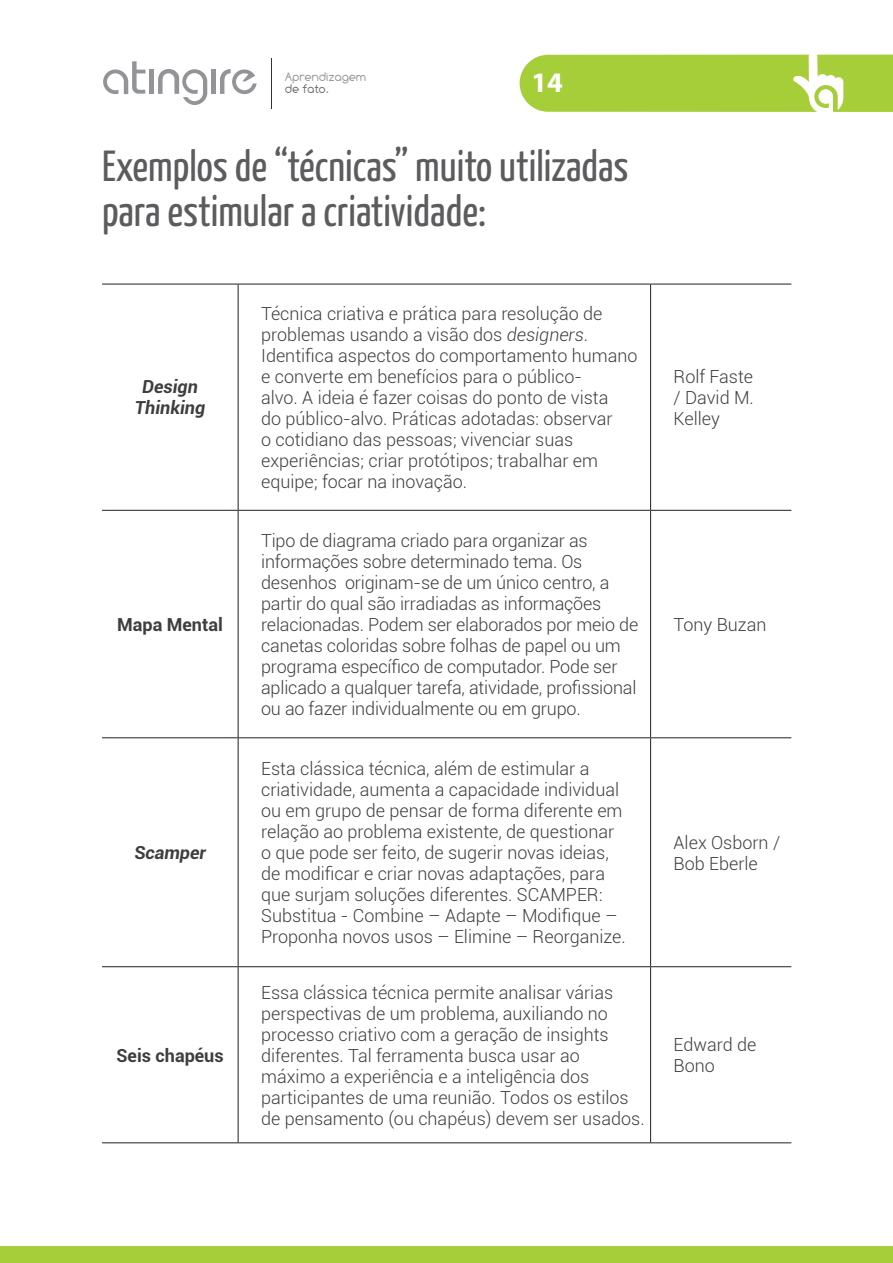
<style>
.page{position:relative;width:893px;height:1263px;background:#fff}
.page>*{position:absolute;margin:0;border:0;box-sizing:border-box;transform-origin:0 0}
.subtitulo{font:43.5px/45px "Yanone Kaffeesatz";color:#5c5c5f}
.t1{font:700 28.35px "Myriad Pro";color:#fff}
.tabelita{font:300 18px/21px "Roboto";color:#3e3e3f}
.corrido{font:italic 700 18px/21px "Roboto";color:#3e3e3f;text-align:center}
.corrido-2{font:700 18px "Roboto";color:#3e3e3f}
.t2{font:12.45px/12.3px "Comfortaa";letter-spacing:-.01em;color:#939598}
.s1{color:#6c6d70}
.s2{font-style:italic}
</style>
<div class="page">
<div style="left:0;top:1246px;width:893px;height:17px;background:#a6ce39"></div>
<div style="left:149px;top:70px;width:5px;height:24px;background:#929497"></div>
<svg style="left:103px;top:61px;width:43px;height:33px"></svg>
<svg style="left:220px;top:69px;width:37px;height:25px"></svg>
<div style="left:211px;top:70px;width:5px;height:24px;background:#929497"></div>
<svg style="left:158px;top:69px;width:49px;height:36px"></svg>
<hr style="left:271px;top:58px;width:1px;height:50px;background:#323333">
<svg style="left:520px;top:54px;width:373px;height:58px;background:#add24a"></svg>
<hr style="left:102px;top:284px;width:136px;height:1px;background:#231f20">
<hr style="left:238px;top:284px;width:413px;height:1px;background:#231f20">
<hr style="left:238px;top:284px;width:1px;height:226px;background:#231f20">
<hr style="left:651px;top:284px;width:140px;height:1px;background:#231f20">
<hr style="left:238px;top:511px;width:1px;height:226px;background:#231f20">
<hr style="left:238px;top:738px;width:1px;height:228px;background:#231f20">
<hr style="left:238px;top:967px;width:1px;height:175px;background:#231f20">
<hr style="left:102px;top:510px;width:136px;height:1px;background:#231f20">
<hr style="left:238px;top:510px;width:413px;height:1px;background:#231f20">
<hr style="left:651px;top:510px;width:140px;height:1px;background:#231f20">
<hr style="left:102px;top:737px;width:136px;height:1px;background:#231f20">
<hr style="left:238px;top:737px;width:413px;height:1px;background:#231f20">
<hr style="left:651px;top:737px;width:140px;height:1px;background:#231f20">
<hr style="left:102px;top:966px;width:136px;height:1px;background:#231f20">
<hr style="left:238px;top:966px;width:413px;height:1px;background:#231f20">
<hr style="left:651px;top:966px;width:140px;height:1px;background:#231f20">
<hr style="left:650px;top:284px;width:1px;height:226px;background:#231f20">
<hr style="left:650px;top:511px;width:1px;height:226px;background:#231f20">
<hr style="left:650px;top:738px;width:1px;height:228px;background:#231f20">
<hr style="left:650px;top:967px;width:1px;height:175px;background:#231f20">
<hr style="left:102px;top:1142px;width:136px;height:1px;background:#231f20">
<hr style="left:238px;top:1142px;width:413px;height:1px;background:#231f20">
<hr style="left:651px;top:1142px;width:140px;height:1px;background:#231f20">
<p class="t2" style="left:285px;top:70px;width:83px">Aprendizagem <span class="s1">de fato</span>.</p>
<h2 class="t1" style="left:531px;top:64px;width:33px">14</h2>
<p class="subtitulo" style="left:102px;top:142px;width:528px">Exemplos de “técnicas” muito utilizadas para estimular a criatividade:</p>
<p class="corrido" style="left:135px;top:376px;width:72px">Design<br>Thinking</p>
<p class="corrido-2" style="left:117px;top:612px;width:107px">Mapa Mental</p>
<p class="corrido" style="left:134px;top:841px;width:73px">Scamper</p>
<p class="corrido-2" style="left:116px;top:1042px;width:109px">Seis chapéus</p>
<p class="tabelita" style="left:261px;top:302px;width:378px">Técnica criativa e prática para resolução de problemas usando a visão dos <span class="s2">designers</span>.<br>Identifica aspectos do comportamento humano e converte em benefícios para o público-<br>alvo. A ideia é fazer coisas do ponto de vista<br>do público-alvo. Práticas adotadas: observar<br>o cotidiano das pessoas; vivenciar suas experiências; criar protótipos; trabalhar em equipe; focar na inovação.</p>
<p class="tabelita" style="left:261px;top:529px;width:379px">Tipo de diagrama criado para organizar as informações sobre determinado tema. Os desenhos originam-se de um único centro, a partir do qual são irradiadas as informações relacionadas. Podem ser elaborados por meio de canetas coloridas sobre folhas de papel ou um programa específico de computador. Pode ser aplicado a qualquer tarefa, atividade, profissional ou ao fazer individualmente ou em grupo.</p>
<p class="tabelita" style="left:261px;top:757px;width:366px">Esta clássica técnica, além de estimular a criatividade, aumenta a capacidade individual ou em grupo de pensar de forma diferente em relação ao problema existente, de questionar o que pode ser feito, de sugerir novas ideias, de modificar e criar novas adaptações, para que surjam soluções diferentes. SCAMPER:<br>Substitua - Combine – Adapte – Modifique – Proponha novos usos – Elimine – Reorganize.</p>
<p class="tabelita" style="left:261px;top:981px;width:385px">Essa clássica técnica permite analisar várias perspectivas de um problema, auxiliando no processo criativo com a geração de insights diferentes. Tal ferramenta busca usar ao máximo a experiência e a inteligência dos participantes de uma reunião. Todos os estilos de pensamento (ou chapéus) devem ser usados.</p>
<p class="tabelita" style="left:674px;top:365px;width:82px;text-align:justify">Rolf Faste / David M.<br>Kelley</p>
<p class="tabelita" style="left:674px;top:613px;width:94px">Tony Buzan</p>
<p class="tabelita" style="left:674px;top:831px;width:108px">Alex Osborn /<br>Bob Eberle</p>
<p class="tabelita" style="left:674px;top:1033px;width:84px">Edward de<br>Bono</p>
</div>
